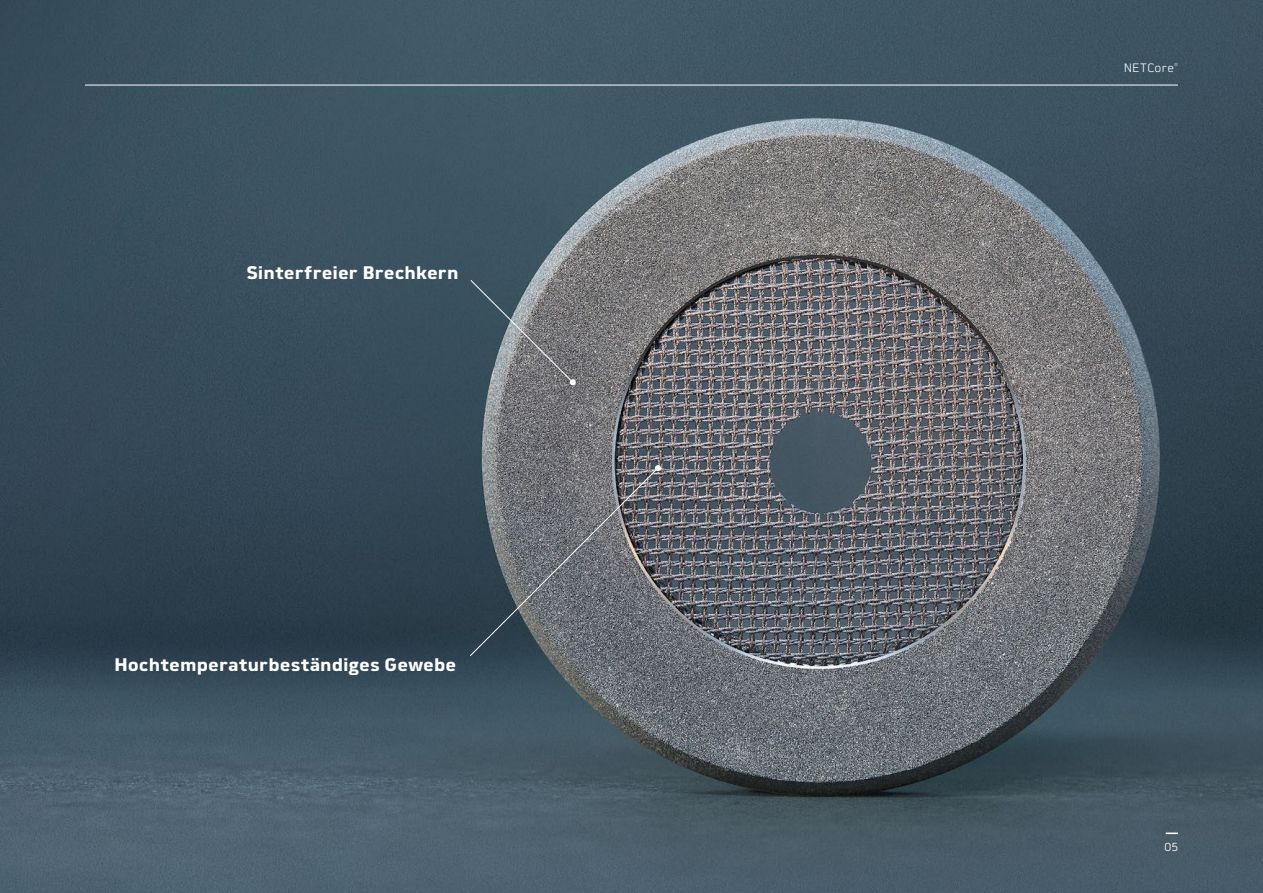
<style>
.page{position:relative;width:1263px;height:893px;background:#fff}
.page>*{position:absolute;margin:0;border:0;box-sizing:border-box;transform-origin:0 0}
.t1{font:700 18px "Martian B";letter-spacing:.005em;color:#fff}
.t2{font:300 12px "Martian B";letter-spacing:.025em;color:#fff}
.t3{font:300 4.2px "Martian B";color:#fff}
</style>
<div class="page">
<img style="left:0;top:0;width:1263px;height:893px">
<hr style="left:85px;top:85px;width:1093px;height:1px;background:#fff">
<svg style="left:1166px;top:833px;width:12px;height:1px"></svg>
<svg style="left:470px;top:279px;width:106px;height:106px;background:#6b737a"></svg>
<svg style="left:469px;top:465px;width:192px;height:192px;background:#646970"></svg>
<p class="t1" style="left:247px;top:258px;width:213px">Sinterfreier Brechkern</p>
<p class="t1" style="left:114px;top:650px;width:344px">Hochtemperaturbeständiges Gewebe</p>
<p class="t2" style="left:1124px;top:59px;width:52px">NETCore</p>
<p class="t3" style="left:1174px;top:61px;width:5px">®</p>
<p class="t2" style="left:1165px;top:837px;width:14px">05</p>
</div>
